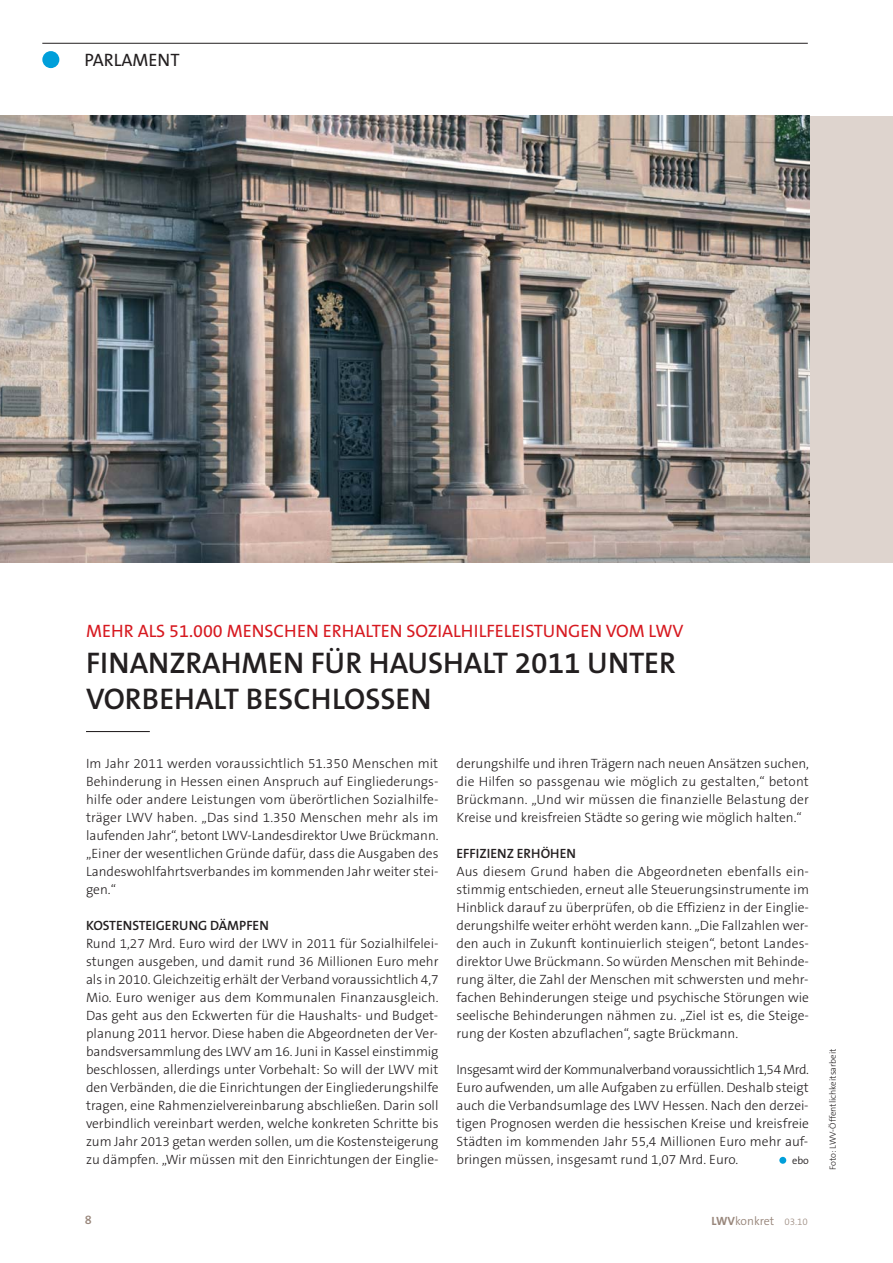
<style>
.page{position:relative;width:893px;height:1263px;background:#fff}
.page>*{position:absolute;margin:0;border:0;box-sizing:border-box;transform-origin:0 0}
.t1{font:600 30px/36px "The Sans B6";color:#231f20}
.t2{font:18px "The Sans B5 Plain";color:#d71920}
.t3{font:18px "The Sans B5 Plain";color:#231f20}
.t4{font:300 13.5px/18px "The Sans B3";color:#231f20;text-align:justify}
.t5{font:600 13.5px "The Sans B6";color:#231f20}
.t6{font:600 12.75px "The Sans B6";color:#99877c}
.t7{font:300 12px "The Sans B4";color:#99877c}
.t8{font:300 10.5px "The Sans B4";color:#231f20}
.t9{font:300 9px "The Sans B3";color:#231f20}
.s1{font-family:"The Sans B7";font-weight:700}
.s2{font-family:"The Sans B3";font-size:9.75px}
</style>
<div class="page">
<div style="left:776px;top:116px;width:116px;height:446px;background:#ded4ce"></div>
<hr style="left:42px;top:43px;width:766px;height:1px;background:#231f20">
<div style="left:42px;top:51px;width:17px;height:17px;background:#009fda;border-radius:50%"></div>
<img style="left:0;top:116px;width:809px;height:446px">
<div style="left:779px;top:1157px;width:7px;height:7px;background:#009fda;border-radius:50%"></div>
<hr style="left:86px;top:731px;width:64px;height:1px;background:#231f20">
<h2 class="t3" style="left:85px;top:53px;width:97px">PARLAMENT</h2>
<h2 class="t2" style="left:86px;top:623px;width:599px">MEHR ALS 51.000 MENSCHEN ERHALTEN SOZIALHILFELEISTUNGEN VOM LWV</h2>
<h1 class="t1" style="left:86px;top:647px;width:591px">FINANZRAHMEN FÜR HAUSHALT 2011 UNTER<br>VORBEHALT BESCHLOSSEN</h1>
<p class="t4" style="left:86px;top:756px;width:354px">Im Jahr 2011 werden voraussichtlich 51.350 Menschen mit Behinderung in Hessen einen Anspruch auf Eingliederungs&shy;hilfe oder andere Leistungen vom überörtlichen Sozialhilfe&shy;träger LWV haben. „Das sind 1.350 Menschen mehr als im laufenden Jahr“, betont LWV-Landesdirektor Uwe Brückmann. „Einer der wesentlichen Gründe dafür, dass die Ausgaben des Landeswohlfahrtsverbandes im kommenden Jahr weiter stei&shy;gen.“</p>
<p class="t5" style="left:86px;top:920px;width:184px">KOSTENSTEIGERUNG DÄMPFEN</p>
<p class="t4" style="left:86px;top:936px;width:354px">Rund 1,27 Mrd. Euro wird der LWV in 2011 für Sozialhilfelei&shy;stungen ausgeben, und damit rund 36 Millionen Euro mehr als in 2010. Gleichzeitig erhält der Verband voraussichtlich 4,7<br>Mio. Euro weniger aus dem Kommunalen Finanzausgleich.<br>Das geht aus den Eckwerten für die Haushalts- und Budget&shy;planung 2011 hervor. Diese haben die Abgeordneten der Ver&shy;bandsversammlung des LWV am 16. Juni in Kassel einstimmig beschlossen, allerdings unter Vorbehalt: So will der LWV mit den Verbänden, die die Einrichtungen der Eingliederungshilfe tragen, eine Rahmenzielvereinbarung abschließen. Darin soll verbindlich vereinbart werden, welche konkreten Schritte bis zum Jahr 2013 getan werden sollen, um die Kostensteigerung zu dämpfen. „Wir müssen mit den Einrichtungen der Einglie-</p>
<p class="t4" style="left:456px;top:756px;width:354px">derungshilfe und ihren Trägern nach neuen Ansätzen suchen, die Hilfen so passgenau wie möglich zu gestalten,“ betont Brückmann. „Und wir müssen die finanzielle Belastung der Kreise und kreisfreien Städte so gering wie möglich halten.“</p>
<p class="t5" style="left:456px;top:848px;width:121px">EFFIZIENZ ERHÖHEN</p>
<p class="t4" style="left:456px;top:864px;width:354px">Aus diesem Grund haben die Abgeordneten ebenfalls ein&shy;stimmig entschieden, erneut alle Steuerungsinstrumente im Hinblick darauf zu überprüfen, ob die Effizienz in der Einglie&shy;derungshilfe weiter erhöht werden kann. „Die Fallzahlen wer&shy;den auch in Zukunft kontinuierlich steigen“, betont Landes&shy;direktor Uwe Brückmann. So würden Menschen mit Behinde&shy;rung älter, die Zahl der Menschen mit schwersten und mehr&shy;fachen Behinderungen steige und psychische Störungen wie seelische Behinderungen nähmen zu. „Ziel ist es, die Steige&shy;rung der Kosten abzuflachen“, sagte Brückmann.</p>
<p class="t4" style="left:456px;top:1062px;width:354px">Insgesamt wird der Kommunalverband voraussichtlich 1,54 Mrd.<br>Euro aufwenden, um alle Aufgaben zu erfüllen. Deshalb steigt auch die Verbandsumlage des LWV Hessen. Nach den derzei&shy;tigen Prognosen werden die hessischen Kreise und kreisfreie Städten im kommenden Jahr 55,4 Millionen Euro mehr auf&shy;bringen müssen, insgesamt rund 1,07 Mrd. Euro.</p>
<p class="t8" style="left:792px;top:1156px;width:18px">ebo</p>
<p class="t6" style="left:85px;top:1215px;width:9px">8</p>
<p class="t7" style="left:711px;top:1216px;width:98px"><span class="s1">LWV</span>konkret <span class="s2">03.10</span></p>
<p class="t9" style="left:829px;top:1170px;width:123px;rotate:-90deg">Foto: LWV-Öffentlichkeitsarbeit</p>
</div>
